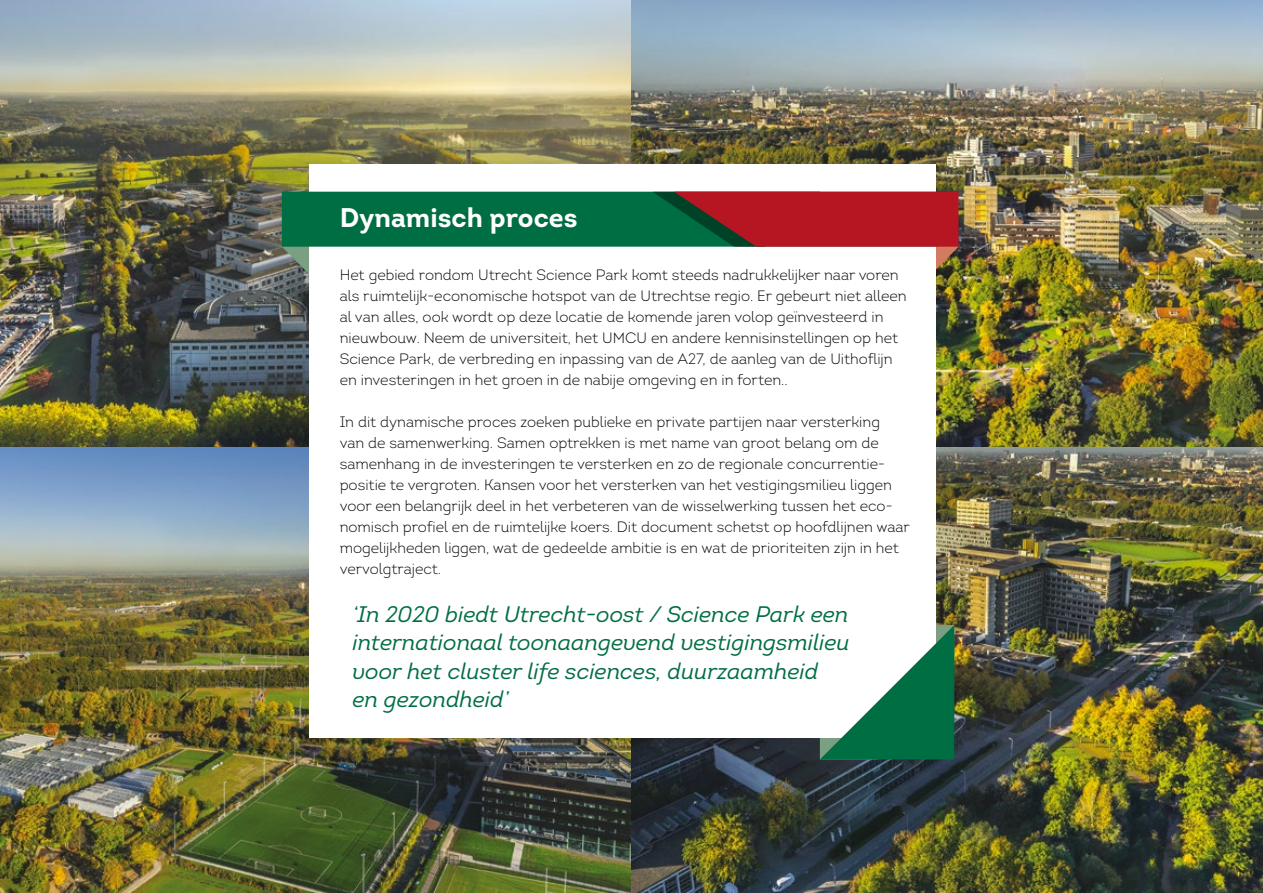
<style>
.page{position:relative;width:1263px;height:893px;background:#fff}
.page>*{position:absolute;margin:0;border:0;box-sizing:border-box;transform-origin:0 0}
.t1{font:700 27px "Intro";color:#fff}
.t2{font:italic 22.5px/28.5px "Intro";color:#006e43}
.t3{font:300 15px/21px "Intro";color:#000}
</style>
<div class="page">
<img style="left:0;top:0;width:1263px;height:893px">
<div style="left:309px;top:164px;width:626px;height:574px;background:#fff"></div>
<svg style="left:820px;top:625px;width:134px;height:134px"></svg>
<svg style="left:282px;top:192px;width:676px;height:83px"></svg>
<h1 class="t1" style="left:340px;top:200px;width:239px">Dynamisch proces</h1>
<p class="t3" style="left:340px;top:264px;width:568px">Het gebied rondom Utrecht Science Park komt steeds nadrukkelijker naar voren als ruimtelijk-economische hotspot van de Utrechtse regio. Er gebeurt niet alleen al van alles, ook wordt op deze locatie de komende jaren volop geïnvesteerd in nieuwbouw. Neem de universiteit, het UMCU en andere kennisinstellingen op het Science Park, de verbreding en inpassing van de A27, de aanleg van de Uithoflijn en investeringen in het groen in de nabije omgeving en in forten..</p>
<p class="t3" style="left:340px;top:411px;width:572px">In dit dynamische proces zoeken publieke en private partijen naar versterking<br>van de samenwerking. Samen optrekken is met name van groot belang om de samenhang in de investeringen te versterken en zo de regionale concurrentie&shy;positie te vergroten. Kansen voor het versterken van het vestigingsmilieu liggen voor een belangrijk deel in het verbeteren van de wisselwerking tussen het eco&shy;nomisch profiel en de ruimtelijke koers. Dit document schetst op hoofdlijnen waar mogelijkheden liggen, wat de gedeelde ambitie is en wat de prioriteiten zijn in het vervolgtraject.</p>
<h2 class="t2" style="left:352px;top:600px;width:499px">‘In 2020 biedt Utrecht-oost / Science Park een internationaal toonaangevend vestigingsmilieu voor het cluster life sciences, duurzaamheid<br>en gezondheid’</h2>
</div>
